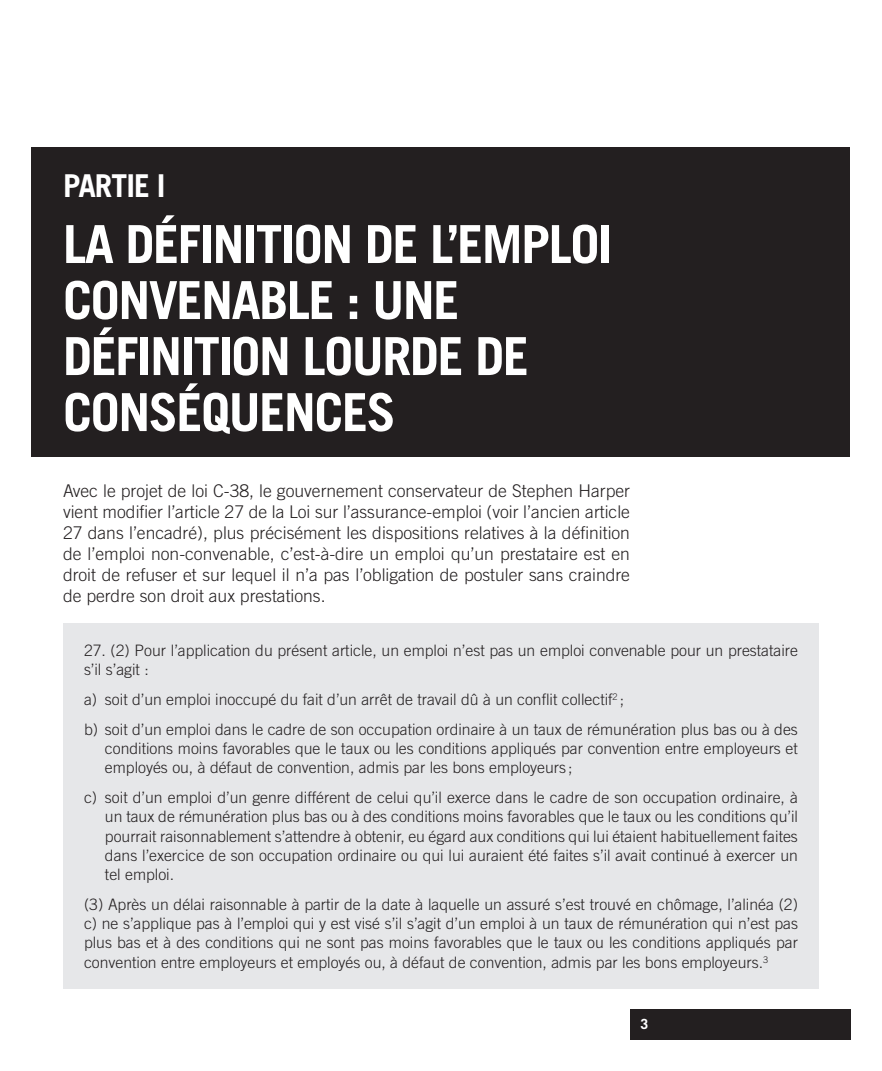
<style>
.page{position:relative;width:882px;height:1071px;background:#fff}
.page>*{position:absolute;margin:0;border:0;box-sizing:border-box;transform-origin:0 0}
.t1{font:700 52.5px/56px "Trade Gothic";letter-spacing:-.03em;color:#fff}
.t2{font:700 31.5px "Trade Gothic";letter-spacing:-.03em;color:#fff}
.t3{font:300 17.5px/21px "Trade Gothic";color:#231f20;text-align:justify}
.t4{font:300 15.75px/19.2px "Trade Gothic";color:#231f20}
.t5{font:700 14px "Trade Gothic";color:#fff}
</style>
<div class="page">
<div style="left:630px;top:1009px;width:220px;height:31px;background:#231f20"></div>
<div style="left:32px;top:147px;width:818px;height:310px;background:#231f20"></div>
<div style="left:63px;top:623px;width:756px;height:366px;background:#e6e7e9"></div>
<h2 class="t2" style="left:63px;top:166px;width:100px">PARTIE I</h2>
<h1 class="t1" style="left:63px;top:216px;width:156px">LA DÉFINITI</h1>
<h1 class="t1" style="left:63px;top:216px;width:544px;text-indent:231px">ON DE L’EMPLOI<br>CONVENABLE : UNE<br>DÉFINITI</h1>
<h1 class="t1" style="left:231px;top:328px;width:148px">ON LOURDE</h1>
<h1 class="t1" style="left:475px;top:328px;width:25px">DE</h1>
<h1 class="t1" style="left:63px;top:384px;width:194px">CONSÉQUENCES</h1>
<p class="t3" style="left:63px;top:480px;width:569px">Avec le projet de loi C-38, le gouvernement conservateur de Stephen Harper vient modifier l’article 27 de la Loi sur l’assurance-emploi (voir l’ancien article 27 dans l’encadré), plus précisément les dispositions relatives à la définition de l’emploi non-convenable, c’est-à-dire un emploi qu’un prestataire est en droit de refuser et sur lequel il n’a pas l’obligation de postuler sans craindre de perdre son droit aux prestations.</p>
<p class="t4" style="left:84px;top:641px;width:716px">27. (2) Pour l’application du présent article, un emploi n’est pas un emploi convenable pour un prestataire s’il s’agit :</p>
<p class="t4" style="left:84px;top:685px;width:715px;line-height:29.8px">a) soit d’un emploi inoccupé du fait d’un arrêt de travail dû à un conflit collectif<sup>2</sup> ;<br>b) soit d’un emploi dans le cadre de son occupation ordinaire à un taux de rémunération plus bas ou à des</p>
<p class="t4" style="left:105px;top:739px;width:694px">conditions moins favorables que le taux ou les conditions appliqués par convention entre employeurs et employés ou, à défaut de convention, admis par les bons employeurs ;</p>
<p class="t4" style="left:105px;top:788px;width:695px;text-align:justify;text-indent:-21px">c) soit d’un emploi d’un genre différent de celui qu’il exerce dans le cadre de son occupation ordinaire, à un taux de rémunération plus bas ou à des conditions moins favorables que le taux ou les conditions qu’il pourrait raisonnablement s’attendre à obtenir, eu égard aux conditions qui lui étaient habituellement faites dans l’exercice de son occupation ordinaire ou qui lui auraient été faites s’il avait continué à exercer un tel emploi.</p>
<p class="t4" style="left:84px;top:895px;width:716px;text-align:justify">(3) Après un délai raisonnable à partir de la date à laquelle un assuré s’est trouvé en chômage, l’alinéa (2) c) ne s’applique pas à l’emploi qui y est visé s’il s’agit d’un emploi à un taux de rémunération qui n’est pas plus bas et à des conditions qui ne sont pas moins favorables que le taux ou les conditions appliqués par convention entre employeurs et employés ou, à défaut de convention, admis par les bons employeurs.<sup>3</sup></p>
<p class="t5" style="left:640px;top:1015px;width:9px">3</p>
</div>
